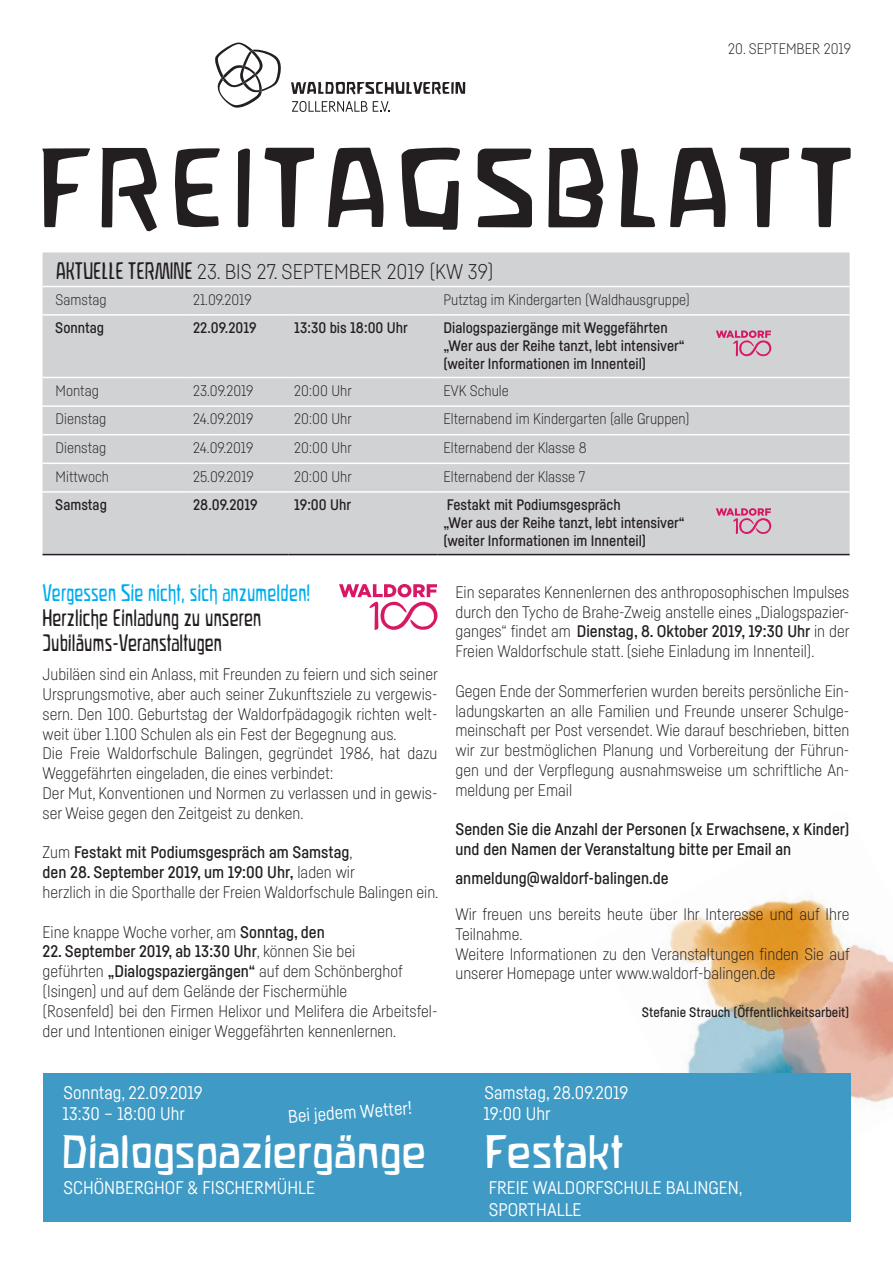
<style>
.page{position:relative;width:893px;height:1263px;background:#fff}
.page>*{position:absolute;margin:0;border:0;box-sizing:border-box;transform-origin:0 0}
.t1{font:41.25px "Waldorfschrift";color:#fff}
.FB_Überschrift{font:21px "Waldorfschmal";letter-spacing:.01em;color:#231f20}
.Headline{font:300 21px "Fabrikat";color:#231f20}
.FB_Überschrift-2{font:21px "Waldorfschmal";letter-spacing:.01em;color:#00aeef}
.t2{font:18px/21.6px "Fabrikat";color:#fff}
.FB_Fließtext{font:300 16.5px/19.8px "Fabrikat";color:#231f20}
.FB_Fließtext-2{font:500 16.5px/19.8px "Fabrikat";color:#231f20}
.FB_Fließtext-3{font:300 15px "Fabrikat";color:#231f20}
.FB_Fließtext-4{font:500 15px "Fabrikat";color:#231f20}
.FB_Absender{font:500 13.5px "Fabrikat";color:#231f20}
.s1{font-family:"Waldorfschmal";font-weight:400}
.s2{font-weight:300}
.s3{font-weight:500}
</style>
<div class="page">
<svg style="left:215px;top:42px;width:66px;height:66px"></svg>
<svg style="left:291px;top:82px;width:174px;height:12px"></svg>
<svg style="left:292px;top:101px;width:75px;height:11px"></svg>
<svg style="left:373px;top:101px;width:17px;height:11px"></svg>
<div style="left:43px;top:252px;width:807px;height:302px;background:#d1d2d4"></div>
<hr style="left:43px;top:286px;width:144px;height:1px;background:#fff">
<hr style="left:187px;top:286px;width:101px;height:1px;background:#fff">
<hr style="left:288px;top:286px;width:149px;height:1px;background:#fff">
<hr style="left:437px;top:286px;width:413px;height:1px;background:#fff">
<hr style="left:43px;top:314px;width:144px;height:2px;background:#fff">
<hr style="left:187px;top:314px;width:101px;height:2px;background:#fff">
<hr style="left:288px;top:314px;width:149px;height:2px;background:#fff">
<hr style="left:437px;top:314px;width:413px;height:2px;background:#fff">
<hr style="left:43px;top:377px;width:144px;height:1px;background:#fff">
<hr style="left:187px;top:377px;width:101px;height:1px;background:#fff">
<hr style="left:288px;top:377px;width:149px;height:1px;background:#fff">
<hr style="left:437px;top:377px;width:413px;height:1px;background:#fff">
<hr style="left:43px;top:405px;width:144px;height:2px;background:#fff">
<hr style="left:187px;top:405px;width:101px;height:2px;background:#fff">
<hr style="left:288px;top:405px;width:149px;height:2px;background:#fff">
<hr style="left:437px;top:405px;width:413px;height:2px;background:#fff">
<hr style="left:43px;top:434px;width:144px;height:1px;background:#fff">
<hr style="left:187px;top:434px;width:101px;height:1px;background:#fff">
<hr style="left:288px;top:434px;width:149px;height:1px;background:#fff">
<hr style="left:437px;top:434px;width:413px;height:1px;background:#fff">
<hr style="left:43px;top:463px;width:144px;height:1px;background:#fff">
<hr style="left:187px;top:463px;width:101px;height:1px;background:#fff">
<hr style="left:288px;top:463px;width:149px;height:1px;background:#fff">
<hr style="left:437px;top:463px;width:413px;height:1px;background:#fff">
<hr style="left:43px;top:491px;width:144px;height:2px;background:#fff">
<hr style="left:187px;top:491px;width:101px;height:2px;background:#fff">
<hr style="left:288px;top:491px;width:149px;height:2px;background:#fff">
<hr style="left:437px;top:491px;width:413px;height:2px;background:#fff">
<hr style="left:43px;top:554px;width:144px;height:1px;background:#231f20">
<hr style="left:187px;top:554px;width:101px;height:1px;background:#231f20">
<hr style="left:288px;top:554px;width:149px;height:1px;background:#231f20">
<hr style="left:437px;top:554px;width:413px;height:1px;background:#231f20">
<svg style="left:42px;top:148px;width:809px;height:83px"></svg>
<svg style="left:716px;top:330px;width:55px;height:26px"></svg>
<svg style="left:716px;top:508px;width:55px;height:26px"></svg>
<img style="left:669px;top:899px;width:224px;height:204px">
<div style="left:43px;top:1073px;width:808px;height:148px;background:#3f9bc5"></div>
<svg style="left:339px;top:584px;width:98px;height:46px"></svg>
<p class="FB_Fließtext-3" style="left:728px;top:40px;width:124px">20. SEPTEMBER 2019</p>
<p class="Headline" style="left:56px;top:259px;width:439px"><span class="s1">AKTUELLE TERMINE</span> 23. BIS 27. SEPTEMBER 2019 (KW 39)</p>
<p class="FB_Fließtext-3" style="left:56px;top:290px;width:52px">Samstag</p>
<p class="FB_Fließtext-3" style="left:193px;top:290px;width:60px">21.09.2019</p>
<p class="FB_Fließtext-3" style="left:443px;top:290px;width:248px">Putztag im Kindergarten (Waldhausgruppe)</p>
<p class="FB_Fließtext-4" style="left:55px;top:319px;width:50px">Sonntag</p>
<p class="FB_Fließtext-4" style="left:193px;top:319px;width:65px">22.09.2019</p>
<p class="FB_Fließtext-4" style="left:294px;top:319px;width:115px">13:30 bis 18:00 Uhr</p>
<p class="FB_Fließtext-4" style="left:443px;top:319px;width:226px">Dialogspaziergänge mit Weggefährten</p>
<p class="FB_Fließtext-4" style="left:443px;top:337px;width:243px">„Wer aus der Reihe tanzt, lebt intensiver“</p>
<p class="FB_Fließtext-4" style="left:443px;top:355px;width:204px">(weiter Informationen im Innenteil)</p>
<p class="FB_Fließtext-3" style="left:56px;top:381px;width:45px">Montag</p>
<p class="FB_Fließtext-3" style="left:193px;top:381px;width:62px">23.09.2019</p>
<p class="FB_Fließtext-3" style="left:294px;top:381px;width:59px">20:00 Uhr</p>
<p class="FB_Fließtext-3" style="left:443px;top:381px;width:67px">EVK Schule</p>
<p class="FB_Fließtext-3" style="left:56px;top:410px;width:52px">Dienstag</p>
<p class="FB_Fließtext-3" style="left:193px;top:410px;width:62px">24.09.2019</p>
<p class="FB_Fließtext-3" style="left:294px;top:410px;width:59px">20:00 Uhr</p>
<p class="FB_Fließtext-3" style="left:443px;top:410px;width:248px">Elternabend im Kindergarten (alle Gruppen)</p>
<p class="FB_Fließtext-3" style="left:56px;top:439px;width:52px">Dienstag</p>
<p class="FB_Fließtext-3" style="left:193px;top:439px;width:62px">24.09.2019</p>
<p class="FB_Fließtext-3" style="left:294px;top:439px;width:59px">20:00 Uhr</p>
<p class="FB_Fließtext-3" style="left:443px;top:439px;width:145px">Elternabend der Klasse 8</p>
<p class="FB_Fließtext-3" style="left:56px;top:467px;width:55px">Mittwoch</p>
<p class="FB_Fließtext-3" style="left:193px;top:467px;width:62px">25.09.2019</p>
<p class="FB_Fließtext-3" style="left:294px;top:467px;width:59px">20:00 Uhr</p>
<p class="FB_Fließtext-3" style="left:443px;top:467px;width:143px">Elternabend der Klasse 7</p>
<p class="FB_Fließtext-4" style="left:55px;top:496px;width:53px">Samstag</p>
<p class="FB_Fließtext-4" style="left:193px;top:496px;width:66px">28.09.2019</p>
<p class="FB_Fließtext-4" style="left:294px;top:496px;width:58px">19:00 Uhr</p>
<p class="FB_Fließtext-4" style="left:447px;top:496px;width:175px">Festakt mit Podiumsgespräch</p>
<p class="FB_Fließtext-4" style="left:443px;top:514px;width:243px">„Wer aus der Reihe tanzt, lebt intensiver“</p>
<p class="FB_Fließtext-4" style="left:443px;top:532px;width:204px">(weiter Informationen im Innenteil)</p>
<p class="FB_Überschrift-2" style="left:43px;top:580px;width:269px">Vergessen Sie nicht, sich anzumelden!</p>
<p class="FB_Überschrift" style="left:43px;top:606px;width:220px">Herzliche Einladung zu unseren</p>
<p class="FB_Überschrift" style="left:43px;top:631px;width:181px">Jubiläums-Veranstaltugen</p>
<p class="FB_Fließtext" style="left:43px;top:664px;width:397px;text-align:justify">Jubiläen sind ein Anlass, mit Freunden zu feiern und sich seiner Ursprungsmotive, aber auch seiner Zukunftsziele zu vergewis&shy;sern. Den 100. Geburtstag der Waldorfpädagogik richten welt&shy;weit über 1.100 Schulen als ein Fest der Begegnung aus.</p>
<p class="FB_Fließtext" style="left:43px;top:743px;width:396px">Die Freie Waldorfschule Balingen, gegründet 1986, hat dazu<br>Weggefährten eingeladen, die eines verbindet:</p>
<p class="FB_Fließtext" style="left:43px;top:783px;width:396px">Der Mut, Konventionen und Normen zu verlassen und in gewis&shy;ser Weise gegen den Zeitgeist zu denken.</p>
<p class="FB_Fließtext-2" style="left:43px;top:842px;width:312px"><span class="s2">Zum</span> Festakt mit Podiumsgespräch am Samstag<span class="s2">,</span></p>
<p class="FB_Fließtext-2" style="left:43px;top:862px;width:314px">den 28. September 2019, um 19:00 Uhr, <span class="s2">laden wir</span></p>
<p class="FB_Fließtext" style="left:43px;top:882px;width:397px">herzlich in die Sporthalle der Freien Waldorfschule Balingen ein.</p>
<p class="FB_Fließtext" style="left:43px;top:921px;width:284px">Eine knappe Woche vorher, am <span class="s3">Sonntag, den</span></p>
<p class="FB_Fließtext-2" style="left:43px;top:941px;width:314px">22. September 2019, ab 13:30 Uhr<span class="s2">, können Sie bei</span></p>
<p class="FB_Fließtext" style="left:43px;top:961px;width:362px">geführten <span class="s3">„Dialogspaziergängen“</span> auf dem Schönberghof</p>
<p class="FB_Fließtext" style="left:43px;top:981px;width:306px">(Isingen) und auf dem Gelände der Fischermühle</p>
<p class="FB_Fließtext" style="left:43px;top:1001px;width:396px">(Rosenfeld) bei den Firmen Helixor und Melifera die Arbeitsfel&shy;der und Intentionen einiger Weggefährten kennenlernen.</p>
<p class="FB_Fließtext" style="left:455px;top:582px;width:396px;text-align:justify">Ein separates Kennenlernen des anthroposophischen Impulses durch den Tycho de Brahe-Zweig anstelle eines „Dialogspazier&shy;ganges“ findet am <span class="s3">Dienstag, 8. Oktober 2019, 19:30 Uhr</span> in der Freien Waldorfschule statt. (siehe Einladung im Innenteil).</p>
<p class="FB_Fließtext" style="left:455px;top:681px;width:395px;text-align:justify">Gegen Ende der Sommerferien wurden bereits persönliche Ein&shy;ladungskarten an alle Familien und Freunde unserer Schulge&shy;meinschaft per Post versendet. Wie darauf beschrieben, bitten wir zur bestmöglichen Planung und Vorbereitung der Führun&shy;gen und der Verpflegung ausnahmsweise um schriftliche An&shy;meldung per Email</p>
<p class="FB_Fließtext-2" style="left:455px;top:819px;width:395px">Senden Sie die Anzahl der Personen (x Erwachsene, x Kinder) und den Namen der Veranstaltung bitte per Email an</p>
<p class="FB_Fließtext-2" style="left:455px;top:868px;width:215px">anmeldung@waldorf-balingen.de</p>
<p class="FB_Fließtext" style="left:455px;top:904px;width:395px">Wir freuen uns bereits heute über Ihr Interesse und auf Ihre<br>Teilnahme.</p>
<p class="FB_Fließtext" style="left:455px;top:943px;width:396px">Weitere Informationen zu den Veranstaltungen finden Sie auf unserer Homepage unter www.waldorf-balingen.de</p>
<p class="FB_Absender" style="left:642px;top:1004px;width:209px">Stefanie Strauch (Öffentlichkeitsarbeit)</p>
<p class="t2" style="left:64px;top:1081px;width:141px">Sonntag, 22.09.2019</p>
<p class="t2" style="left:63px;top:1103px;width:124px">13:30 – 18:00 Uhr</p>
<p class="t2" style="left:287px;top:1105px;width:126px;rotate:-4deg">Bei jedem Wetter!</p>
<p class="t1" style="left:62px;top:1127px;width:366px">Dialogspaziergänge</p>
<p class="t2" style="left:64px;top:1176px;width:253px">SCHÖNBERGHOF &amp; FISCHERMÜHLE</p>
<p class="t2" style="left:485px;top:1081px;width:145px">Samstag, 28.09.2019</p>
<p class="t2" style="left:484px;top:1103px;width:68px">19:00 Uhr</p>
<p class="t1" style="left:484px;top:1127px;width:140px">Festakt</p>
<p class="t2" style="left:489px;top:1176px;width:255px">FREIE WALDORFSCHULE BALINGEN,<br>SPORTHALLE</p>
</div>
